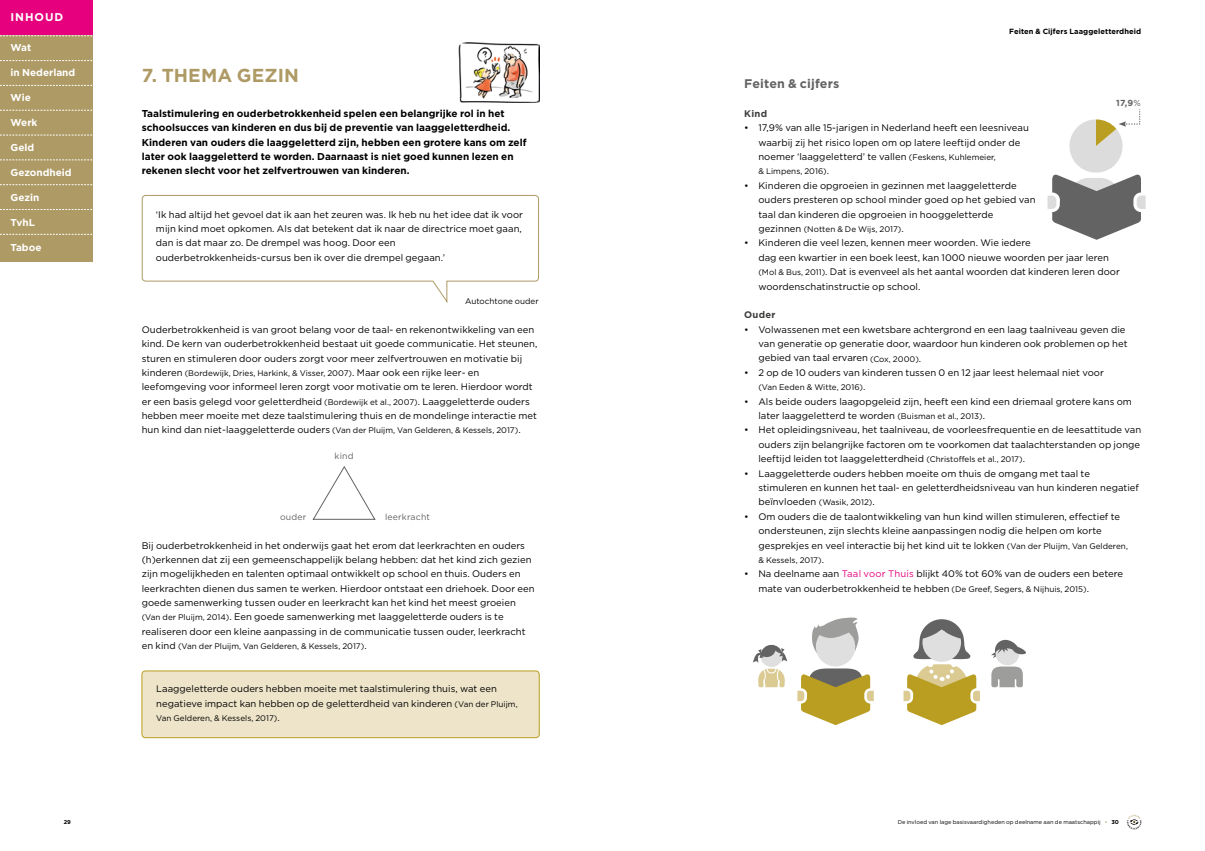
<style>
.page{position:relative;width:1205px;height:851px;background:#fff}
.page>*{position:absolute;margin:0;border:0;box-sizing:border-box;transform-origin:0 0}
.t1{font:700 18.75px "Gotham";letter-spacing:.005em;color:#ae9a64}
.t2{font:700 12.5px "Gotham";letter-spacing:.01em;color:#646363}
.t3{font:700 11.25px "Gotham";letter-spacing:.08em;color:#fff}
.t4{font:700 10px/14.4px "Gotham";letter-spacing:.005em;color:#000}
.t5{font:700 10px "Gotham";color:#fff}
.t6{font:9.5px/14.4px "Gotham";letter-spacing:.005em;color:#000}
.t7{font:700 9.5px "Gotham";letter-spacing:.03em;color:#3c3c3b}
.t8{font:8.75px "Gotham";letter-spacing:.02em;color:#646363}
.t9{font:700 8.75px "Gotham";color:#646363}
.t10{font:8.12px "Gotham";letter-spacing:.005em;color:#000}
.t11{font:700 7.5px "Gotham";letter-spacing:.01em;color:#000}
.t12{font:5.62px "Gotham";color:#000}
.t13{font:700 5.62px "Gotham";color:#000}
.s1{font-size:9.5px}
.s2{font-size:8.12px}
.s3{color:#e6007d}
.s4{font-weight:400}
.s5{color:#ae9a64}
.s6{font-weight:700}
</style>
<div class="page">
<svg style="left:1125px;top:813px;width:18px;height:17px"></svg>
<svg style="left:1127px;top:814px;width:14px;height:15px"></svg>
<div style="left:0;top:0;width:92px;height:35px;background:#e6007d"></div>
<div style="left:0;top:35px;width:92px;height:226px;background:#ae9a64"></div>
<svg style="left:0;top:60px;width:92px;height:1px"></svg>
<svg style="left:0;top:135px;width:92px;height:1px"></svg>
<svg style="left:0;top:209px;width:92px;height:1px"></svg>
<svg style="left:0;top:85px;width:92px;height:1px"></svg>
<svg style="left:0;top:159px;width:92px;height:1px"></svg>
<svg style="left:0;top:234px;width:92px;height:1px"></svg>
<svg style="left:0;top:110px;width:92px;height:1px"></svg>
<svg style="left:0;top:184px;width:92px;height:1px"></svg>
<svg style="left:0;top:35px;width:92px;height:1px"></svg>
<svg style="left:142px;top:195px;width:397px;height:107px"></svg>
<div style="left:142px;top:670px;width:397px;height:67px;background:#ede4c9;border-radius:4px"></div>
<div style="left:142px;top:670px;width:397px;height:67px;border:1px solid #b99e21;border-radius:4px"></div>
<svg style="left:312px;top:466px;width:64px;height:54px"></svg>
<img style="left:458px;top:43px;width:81px;height:59px">
<svg style="left:991px;top:666px;width:32px;height:21px"></svg>
<div style="left:995px;top:641px;width:24px;height:24px;background:#dfdfdf;border-radius:50%"></div>
<svg style="left:991px;top:639px;width:35px;height:19px"></svg>
<svg style="left:753px;top:644px;width:34px;height:43px"></svg>
<div style="left:816px;top:626px;width:39px;height:40px;background:#dfdfdf;border-radius:50%"></div>
<svg style="left:812px;top:617px;width:47px;height:36px"></svg>
<svg style="left:797px;top:668px;width:77px;height:57px"></svg>
<svg style="left:903px;top:619px;width:77px;height:106px"></svg>
<svg style="left:1047px;top:109px;width:98px;height:131px"></svg>
<p class="t3" style="left:11px;top:9px;width:54px">INHOUD</p>
<p class="t5" style="left:11px;top:41px;width:22px">Wat</p>
<p class="t5" style="left:11px;top:66px;width:66px">in Nederland</p>
<p class="t5" style="left:11px;top:91px;width:22px">Wie</p>
<p class="t5" style="left:11px;top:116px;width:28px">Werk</p>
<p class="t5" style="left:11px;top:141px;width:25px">Geld</p>
<p class="t5" style="left:11px;top:166px;width:63px">Gezondheid</p>
<p class="t5" style="left:11px;top:191px;width:30px">Gezin</p>
<p class="t5" style="left:11px;top:216px;width:26px">TvhL</p>
<p class="t5" style="left:11px;top:241px;width:32px">Taboe</p>
<p class="t13" style="left:64px;top:818px;width:9px">29</p>
<h1 class="t1" style="left:142px;top:63px;width:159px">7. THEMA GEZIN</h1>
<p class="t4" style="left:142px;top:106px;width:386px">Taalstimulering en ouderbetrokkenheid spelen een belangrijke rol in het schoolsucces van kinderen en dus bij de preventie van laaggeletterdheid.<br>Kinderen van ouders die laaggeletterd zijn, hebben een grotere kans om zelf later ook laaggeletterd te worden. Daarnaast is niet goed kunnen lezen en rekenen slecht voor het zelfvertrouwen van kinderen.</p>
<p class="t6" style="left:156px;top:207px;width:369px">‘Ik had altijd het gevoel dat ik aan het zeuren was. Ik heb nu het idee dat ik voor mijn kind moet opkomen. Als dat betekent dat ik naar de directrice moet gaan, dan is dat maar zo. De drempel was hoog. Door een ouderbetrokkenheids-cursus ben ik over die drempel gegaan.’</p>
<p class="t10" style="left:465px;top:296px;width:75px">Autochtone ouder</p>
<p class="t6" style="left:142px;top:322px;width:397px">Ouderbetrokkenheid is van groot belang voor de taal- en rekenontwikkeling van een kind. De kern van ouderbetrokkenheid bestaat uit goede communicatie. Het steunen, sturen en stimuleren door ouders zorgt voor meer zelfvertrouwen en motivatie bij</p>
<p class="t10" style="left:142px;top:368px;width:339px"><span class="s1">kinderen</span> (Bordewijk, Dries, Harkink, &amp; Visser, 2007)<span class="s1">. Maar ook een rijke leer- en</span></p>
<p class="t6" style="left:142px;top:379px;width:397px">leefomgeving voor informeel leren zorgt voor motivatie om te leren. Hierdoor wordt er een basis gelegd voor geletterdheid <span class="s2">(Bordewijk et al., 2007)</span>. Laaggeletterde ouders hebben meer moeite met deze taalstimulering thuis en de mondelinge interactie met</p>
<p class="t10" style="left:142px;top:425px;width:380px"><span class="s1">hun kind dan niet-laaggeletterde ouders</span> (Van der Pluijm, Van Gelderen, &amp; Kessels, 2017)<span class="s1">.</span></p>
<p class="t8" style="left:334px;top:450px;width:21px">kind</p>
<p class="t8" style="left:280px;top:510px;width:28px">ouder</p>
<p class="t8" style="left:385px;top:510px;width:47px">leerkracht</p>
<p class="t6" style="left:142px;top:537px;width:394px">Bij ouderbetrokkenheid in het onderwijs gaat het erom dat leerkrachten en ouders (h)erkennen dat zij een gemeenschappelijk belang hebben: dat het kind zich gezien zijn mogelijkheden en talenten optimaal ontwikkelt op school en thuis. Ouders en leerkrachten dienen dus samen te werken. Hierdoor ontstaat een driehoek. Door een goede samenwerking tussen ouder en leerkracht kan het kind het meest groeien <span class="s2">(Van der Pluijm, 2014)</span>. Een goede samenwerking met laaggeletterde ouders is te realiseren door een kleine aanpassing in de communicatie tussen ouder, leerkracht</p>
<p class="t10" style="left:142px;top:641px;width:226px"><span class="s1">en kind</span> (Van der Pluijm, Van Gelderen, &amp; Kessels, 2017)<span class="s1">.</span></p>
<p class="t6" style="left:156px;top:681px;width:363px">Laaggeletterde ouders hebben moeite met taalstimulering thuis, wat een negatieve impact kan hebben op de geletterdheid van kinderen <span class="s2">(Van der Pluijm,</span></p>
<p class="t10" style="left:156px;top:713px;width:125px">Van Gelderen, &amp; Kessels, 2017)<span class="s1">.</span></p>
<p class="t11" style="left:1009px;top:27px;width:133px">Feiten &amp; Cijfers Laaggeletterdheid</p>
<h2 class="t2" style="left:744px;top:75px;width:97px">Feiten &amp; cijfers</h2>
<p class="t7" style="left:744px;top:107px;width:24px">Kind</p>
<p class="t6" style="left:758px;top:120px;width:272px;text-indent:-14px">• 17,9% van alle 15-jarigen in Nederland heeft een leesniveau waarbij zij het risico lopen om op latere leeftijd onder de noemer ‘laaggeletterd’ te vallen <span class="s2">(Feskens, Kuhlemeier,</span></p>
<p class="t10" style="left:758px;top:166px;width:72px">&amp; Limpens, 2016)<span class="s1">.</span></p>
<p class="t6" style="left:758px;top:178px;width:279px;text-indent:-14px">• Kinderen die opgroeien in gezinnen met laaggeletterde ouders presteren op school minder goed op het gebied van taal dan kinderen die opgroeien in hooggeletterde</p>
<p class="t10" style="left:758px;top:224px;width:147px"><span class="s1">gezinnen</span> (Notten &amp; De Wijs, 2017)<span class="s1">.</span></p>
<p class="t6" style="left:758px;top:235px;width:363px;text-indent:-14px">• Kinderen die veel lezen, kennen meer woorden. Wie iedere<br>dag een kwartier in een boek leest, kan 1000 nieuwe woorden per jaar leren <span class="s2">(Mol &amp; Bus, 2011)</span>. Dat is evenveel als het aantal woorden dat kinderen leren door woordenschatinstructie op school.</p>
<p class="t7" style="left:744px;top:308px;width:33px">Ouder</p>
<p class="t6" style="left:758px;top:322px;width:370px;text-indent:-14px">• Volwassenen met een kwetsbare achtergrond en een laag taalniveau geven die van generatie op generatie door, waardoor hun kinderen ook problemen op het gebied van taal ervaren <span class="s2">(Cox, 2000)</span>.</p>
<p class="t6" style="left:744px;top:365px;width:361px">• 2 op de 10 ouders van kinderen tussen 0 en 12 jaar leest helemaal niet voor</p>
<p class="t10" style="left:758px;top:382px;width:109px">(Van Eeden &amp; Witte, 2016)<span class="s1">.</span></p>
<p class="t6" style="left:758px;top:394px;width:375px;text-indent:-14px">• Als beide ouders laagopgeleid zijn, heeft een kind een driemaal grotere kans om later laaggeletterd te worden <span class="s2">(Buisman et al., 2013)</span>.</p>
<p class="t6" style="left:758px;top:422px;width:384px;text-align:justify;text-indent:-14px">• Het opleidingsniveau, het taalniveau, de voorleesfrequentie en de leesattitude van ouders zijn belangrijke factoren om te voorkomen dat taalachterstanden op jonge leeftijd leiden tot laaggeletterdheid <span class="s2">(Christoffels et al., 2017)</span>.</p>
<p class="t6" style="left:758px;top:465px;width:382px;text-indent:-14px">• Laaggeletterde ouders hebben moeite om thuis de omgang met taal te stimuleren en kunnen het taal- en geletterdheidsniveau van hun kinderen negatief beïnvloeden <span class="s2">(Wasik, 2012)</span>.</p>
<p class="t6" style="left:758px;top:509px;width:371px;text-indent:-14px">• Om ouders die de taalontwikkeling van hun kind willen stimuleren, effectief te ondersteunen, zijn slechts kleine aanpassingen nodig die helpen om korte gesprekjes en veel interactie bij het kind uit te lokken <span class="s2">(Van der Pluijm, Van Gelderen,</span></p>
<p class="t10" style="left:758px;top:554px;width:67px">&amp; Kessels, 2017)<span class="s1">.</span></p>
<p class="t6" style="left:758px;top:566px;width:366px;text-indent:-14px">• Na deelname aan <span class="s3">Taal voor Thuis</span> blijkt 40% tot 60% van de ouders een betere mate van ouderbetrokkenheid te hebben <span class="s2">(De Greef, Segers, &amp; Nijhuis, 2015)</span>.</p>
<p class="t9" style="left:1116px;top:97px;width:26px">17,9<span class="s4">%</span></p>
<p class="t12" style="left:897px;top:818px;width:223px">De invloed van lage basisvaardigheden op deelname aan de maatschappij <span class="s5">•</span> <span class="s6">30</span></p>
</div>
